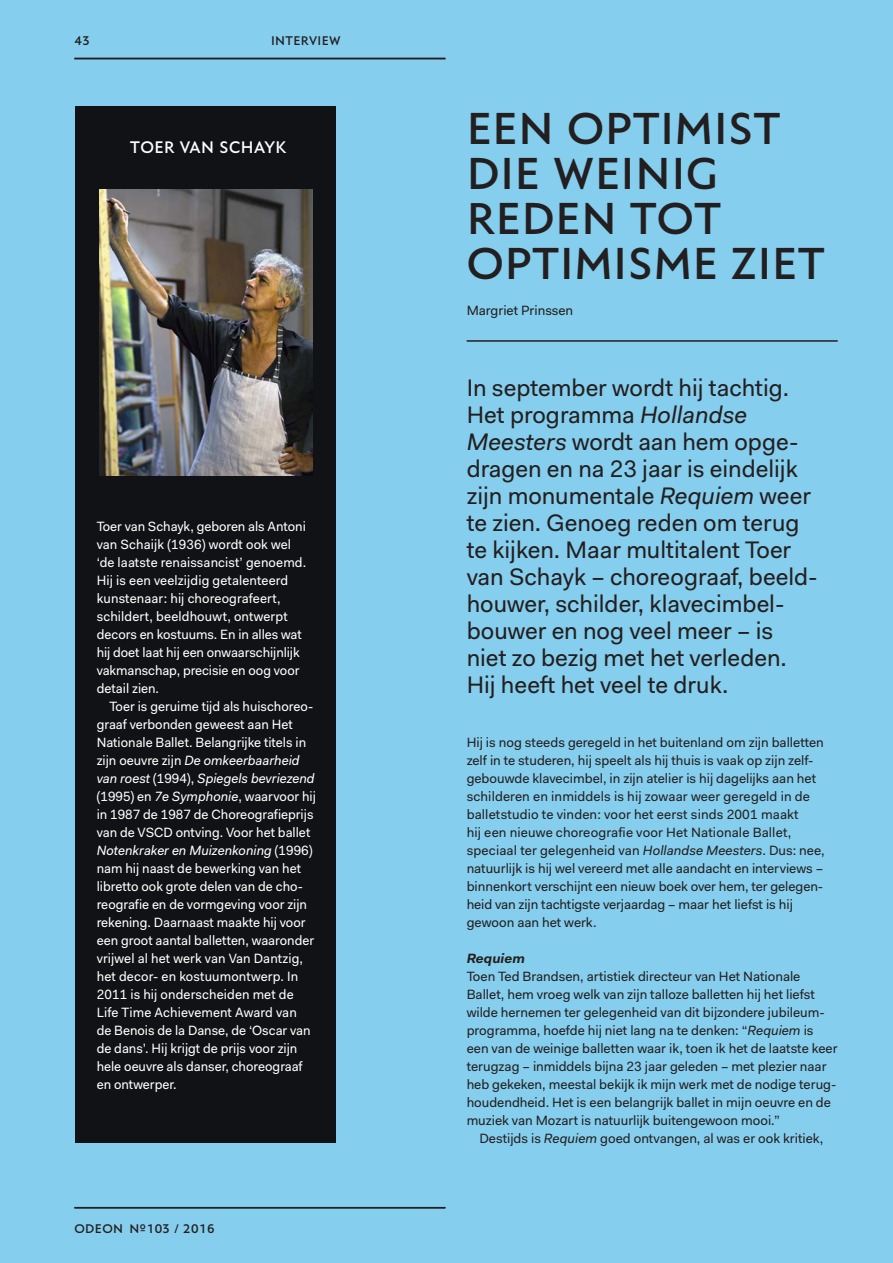
<style>
.page{position:relative;width:893px;height:1263px;background:#86ceed}
.page>*{position:absolute;margin:0;border:0;box-sizing:border-box;transform-origin:0 0}
.t1{font:600 48px/45px "Edward Pro";letter-spacing:.02em;color:#231f20}
.t2{font:24px/27px "Fakt Pro";color:#231f20}
.t3{font:600 18px "Edward Pro";letter-spacing:.03em;color:#fff}
.t4{font:13.5px/18px "Fakt Pro";color:#231f20}
.t5{font:13.5px/18px "Fakt Pro";color:#fff}
.t6{font:600 13.5px "Edward Pro";letter-spacing:.03em;color:#231f20}
.s1{font-style:italic}
.s2{font-weight:700;font-style:italic}
</style>
<div class="page">
<div style="left:75px;top:106px;width:261px;height:1037px;background:#101216"></div>
<hr style="left:74px;top:58px;width:371px;height:1px;background:#231f20">
<hr style="left:74px;top:1207px;width:371px;height:1px;background:#231f20">
<hr style="left:467px;top:340px;width:371px;height:2px;background:#231f20">
<img style="left:100px;top:189px;width:213px;height:286px">
<p class="t6" style="left:74px;top:32px;width:17px">43</p>
<p class="t6" style="left:271px;top:32px;width:71px">INTERVIEW</p>
<p class="t3" style="left:130px;top:135px;width:158px">TOER VAN SCHAYK</p>
<p class="t5" style="left:97px;top:517px;width:211px">Toer van Schayk, geboren als Antoni van Schaijk (1936) wordt ook wel ‘de laatste renaissancist’ genoemd.<br>Hij is een veelzijdig getalenteerd kunstenaar: hij choreografeert, schildert, beeldhouwt, ontwerpt decors en kostuums. En in alles wat hij doet laat hij een onwaarschijnlijk vakmanschap, precisie en oog voor detail zien.</p>
<p class="t5" style="left:97px;top:697px;width:221px;text-indent:13px">Toer is geruime tijd als huischoreo&shy;graaf verbonden geweest aan Het Nationale Ballet. Belangrijke titels in zijn oeuvre zijn <span class="s1">De omkeerbaarheid van roest</span> (1994), <span class="s1">Spiegels bevriezend </span>(1995) en <span class="s1">7e Symphonie</span>, waarvoor hij in 1987 de 1987 de Choreografieprijs van de VSCD ontving. Voor het ballet <span class="s1">Notenkraker en Muizenkoning</span> (1996) nam hij naast de bewerking van het libretto ook grote delen van de cho&shy;reografie en de vormgeving voor zijn rekening. Daarnaast maakte hij voor een groot aantal balletten, waaronder vrijwel al het werk van Van Dantzig, het decor- en kostuumontwerp. In 2011 is hij onderscheiden met de Life Time Achievement Award van<br>de Benois de la Danse, de ‘Oscar van de dans’. Hij krijgt de prijs voor zijn hele oeuvre als danser, choreograaf en ontwerper.</p>
<p class="t6" style="left:74px;top:1220px;width:142px">ODEON Nº103 / 2016</p>
<p class="t1" style="left:467px;top:107px;width:359px">EEN OPTIMIST<br>DIE WEINIG<br>REDEN TOT<br>OPTIMISME ZIET</p>
<p class="t4" style="left:467px;top:301px;width:108px">Margriet Prinssen</p>
<p class="t2" style="left:467px;top:374px;width:353px">In september wordt hij tachtig.<br>Het programma <span class="s1">Hollandse<br>Meesters</span> wordt aan hem opge&shy;dragen en na 23 jaar is eindelijk zijn monumentale <span class="s1">Requiem</span> weer te zien. Genoeg reden om terug te kijken. Maar multitalent Toer van Schayk – choreograaf, beeld&shy;houwer, schilder, klavecimbel&shy;bouwer en nog veel meer – is niet zo bezig met het verleden.<br>Hij heeft het veel te druk.</p>
<p class="t4" style="left:467px;top:733px;width:359px">Hij is nog steeds geregeld in het buitenland om zijn balletten zelf in te studeren, hij speelt als hij thuis is vaak op zijn zelf&shy;gebouwde klavecimbel, in zijn atelier is hij dagelijks aan het schilderen en inmiddels is hij zowaar weer geregeld in de</p>
<p class="t4" style="left:467px;top:805px;width:333px">balletstudio te vinden: voor het eerst sinds 2001 maakt hij een nieuwe choreografie voor Het Nationale Ballet,</p>
<p class="t4" style="left:467px;top:841px;width:360px">speciaal ter gelegenheid van <span class="s1">Hollandse Meesters</span>. Dus: nee, natuurlijk is hij wel vereerd met alle aandacht en interviews – binnenkort verschijnt een nieuw boek over hem, ter gelegen&shy;heid van zijn tachtigste verjaardag – maar het liefst is hij gewoon aan het werk.</p>
<p class="t4" style="left:467px;top:949px;width:372px"><span class="s2">Requiem<br></span>Toen Ted Brandsen, artistiek directeur van Het Nationale Ballet, hem vroeg welk van zijn talloze balletten hij het liefst wilde hernemen ter gelegenheid van dit bijzondere jubileum&shy;programma, hoefde hij niet lang na te denken: “<span class="s1">Requiem</span> is een van de weinige balletten waar ik, toen ik het de laatste keer terugzag – inmiddels bijna 23 jaar geleden – met plezier naar heb gekeken, meestal bekijk ik mijn werk met de nodige terug&shy;houdendheid. Het is een belangrijk ballet in mijn oeuvre en de muziek van Mozart is natuurlijk buitengewoon mooi.”</p>
<p class="t4" style="left:479px;top:1129px;width:345px">Destijds is <span class="s1">Requiem</span> goed ontvangen, al was er ook kritiek,</p>
</div>
